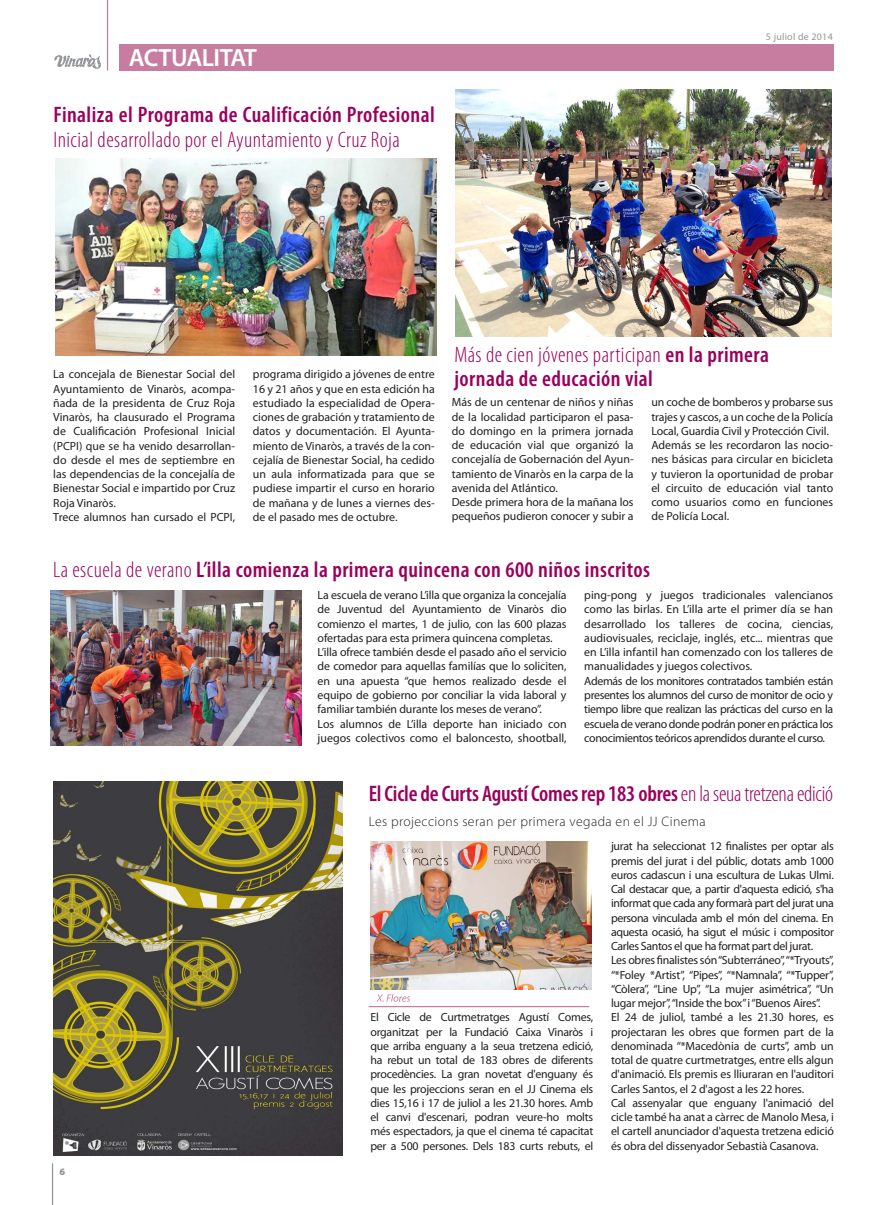
<style>
.page{position:relative;width:886px;height:1205px;background:#fff}
.page>*{position:absolute;margin:0;border:0;box-sizing:border-box;transform-origin:0 0}
.t1{font:600 25px "Myriad Pro";letter-spacing:-.02em;color:#fff}
.t2{font:600 condensed 22.5px/23.8px "Myriad Pro";letter-spacing:.02em;color:#9a015c}
.t3{font:600 condensed 22.5px "Myriad Pro";letter-spacing:-.01em;color:#9a015c}
.t4{font:300 condensed 22.5px "Myriad Pro";letter-spacing:.02em;color:#9a015c}
.t5{font:300 13.75px "Myriad Pro";letter-spacing:.03em;color:#231f20}
.t6{font:11.88px/14.2px "Myriad Pro";letter-spacing:-.01em;color:#231f20}
.t7{font:10px "Myriad Pro";letter-spacing:.025em;color:#939598}
.t8{font:900 10px "Myriad Pro";color:#939598}
.s1{font-weight:300}
</style>
<div class="page">
<hr style="left:52px;top:1163px;width:1px;height:42px;background:#939598">
<svg style="left:54px;top:54px;width:47px;height:15px"></svg>
<div style="left:119px;top:44px;width:714px;height:27px;background:#c77da0"></div>
<hr style="left:107px;top:0;width:1px;height:71px;background:#c77da0">
<svg style="left:376px;top:994px;width:34px;height:8px"></svg>
<hr style="left:369px;top:1006px;width:220px;height:1px;background:#c77da0">
<img style="left:55px;top:159px;width:382px;height:196px">
<img style="left:456px;top:89px;width:376px;height:248px">
<img style="left:51px;top:590px;width:251px;height:155px">
<img style="left:53px;top:781px;width:290px;height:374px">
<img style="left:370px;top:841px;width:221px;height:148px">
<h1 class="t1" style="left:129px;top:42px;width:130px">ACTUALITAT</h1>
<h2 class="t2" style="left:53px;top:102px;width:383px">Finaliza el Programa de Cualificación Profesional</h2>
<h2 class="t4" style="left:53px;top:126px;width:348px">Inicial desarrollado por el Ayuntamiento y Cruz Roja</h2>
<p class="t7" style="left:766px;top:31px;width:68px">5 juliol de 2014</p>
<p class="t6" style="left:53px;top:367px;width:183px">La concejala de Bienestar Social del Ayuntamiento de Vinaròs, acompa&shy;ñada de la presidenta de Cruz Roja Vinaròs, ha clausurado el Programa de Cualificación Profesional Inicial (PCPI) que se ha venido desarrollan&shy;do desde el mes de septiembre en las dependencias de la concejalía de Bienestar Social e impartido por Cruz Roja Vinaròs.<br>Trece alumnos han cursado el PCPI,</p>
<p class="t6" style="left:253px;top:367px;width:183px;text-align:justify">programa dirigido a jóvenes de entre 16 y 21 años y que en esta edición ha estudiado la especialidad de Opera&shy;ciones de grabación y tratamiento de datos y documentación. El Ayunta&shy;miento de Vinaròs, a través de la con&shy;cejalía de Bienestar Social, ha cedido un aula informatizada para que se pudiese impartir el curso en horario de mañana y de lunes a viernes des&shy;de el pasado mes de octubre.</p>
<h2 class="t2" style="left:454px;top:342px;width:316px"><span class="s1">Más de cien jóvenes participan</span> en la primera jornada de educación vial</h2>
<p class="t6" style="left:452px;top:395px;width:183px">Más de un centenar de niños y niñas de la localidad participaron el pasa&shy;do domingo en la primera jornada de educación vial que organizó la concejalía de Gobernación del Ayun&shy;tamiento de Vinaròs en la carpa de la avenida del Atlántico.<br>Desde primera hora de la mañana los pequeños pudieron conocer y subir a</p>
<p class="t6" style="left:651px;top:395px;width:183px">un coche de bomberos y probarse sus trajes y cascos, a un coche de la Policía Local, Guardia Civil y Protección Civil.<br>Además se les recordaron las nocio&shy;nes básicas para circular en bicicleta y tuvieron la oportunidad de probar el circuito de educación vial tanto como usuarios como en funciones de Policía Local.</p>
<h2 class="t2" style="left:53px;top:557px;width:598px"><span class="s1">La escuela de verano</span> L’illa comienza la primera quincena con 600 niños inscritos</h2>
<p class="t6" style="left:318px;top:588px;width:250px">La escuela de verano L’illa que organiza la concejalía de Juventud del Ayuntamiento de Vinaròs dio comienzo el martes, 1 de julio, con las 600 plazas ofertadas para esta primera quincena completas.<br>L’illa ofrece también desde el pasado año el servicio de comedor para aquellas familías que lo soliciten, en una apuesta “que hemos realizado desde el equipo de gobierno por conciliar la vida laboral y familiar también durante los meses de verano”.<br>Los alumnos de L’illa deporte han iniciado con juegos colectivos como el baloncesto, shootball,</p>
<p class="t6" style="left:584px;top:588px;width:250px">ping-pong y juegos tradicionales valencianos como las birlas. En L’illa arte el primer día se han desarrollado los talleres de cocina, ciencias, audiovisuales, reciclaje, inglés, etc... mientras que en L’illa infantil han comenzado con los talleres de manualidades y juegos colectivos.<br>Además de los monitores contratados también están presentes los alumnos del curso de monitor de ocio y tiempo libre que realizan las prácticas del curso en la escuela de verano donde podrán poner en práctica los conocimientos teóricos aprendidos durante el curso.</p>
<h2 class="t3" style="left:369px;top:780px;width:466px">El Cicle de Curts Agustí Comes rep 183 obres <span class="s1">en la seua tretzena edició</span></h2>
<p class="t5" style="left:369px;top:813px;width:339px">Les projeccions seran per primera vegada en el JJ Cinema</p>
<p class="t8" style="left:59px;top:1165px;width:7px">6</p>
<p class="t6" style="left:370px;top:1010px;width:224px;text-align:justify">El Cicle de Curtmetratges Agustí Comes, organitzat per la Fundació Caixa Vinaròs i que arriba enguany a la seua tretzena edició, ha rebut un total de 183 obres de diferents procedències. La gran novetat d'enguany és que les projeccions seran en el JJ Cinema els dies 15,16 i 17 de juliol a les 21.30 hores. Amb el canvi d'escenari, podran veure-ho molts més espectadors, ja que el cinema té capacitat per a 500 persones. Dels 183 curts rebuts, el</p>
<p class="t6" style="left:611px;top:839px;width:224px">jurat ha seleccionat 12 finalistes per optar als premis del jurat i del públic, dotats amb 1000 euros cadascun i una escultura de Lukas Ulmi.<br>Cal destacar que, a partir d'aquesta edició, s'ha informat que cada any formarà part del jurat una persona vinculada amb el món del cinema. En aquesta ocasió, ha sigut el músic i compositor Carles Santos el que ha format part del jurat.<br>Les obres finalistes són “Subterráneo”, “*Tryouts”, “*Foley *Artist”, “Pipes”, “*Namnala”, “*Tupper”, “Còlera”, “Line Up”, “La mujer asimétrica”, “Un lugar mejor”, “Inside the box” i “Buenos Aires”.<br>El 24 de juliol, també a les 21.30 hores, es projectaran les obres que formen part de la denominada “*Macedònia de curts”, amb un total de quatre curtmetratges, entre ells algun d'animació. Els premis es lliuraran en l'auditori Carles Santos, el 2 d'agost a les 22 hores.<br>Cal assenyalar que enguany l'animació del cicle també ha anat a càrrec de Manolo Mesa, i el cartell anunciador d'aquesta tretzena edició és obra del dissenyador Sebastià Casanova.</p>
</div>
